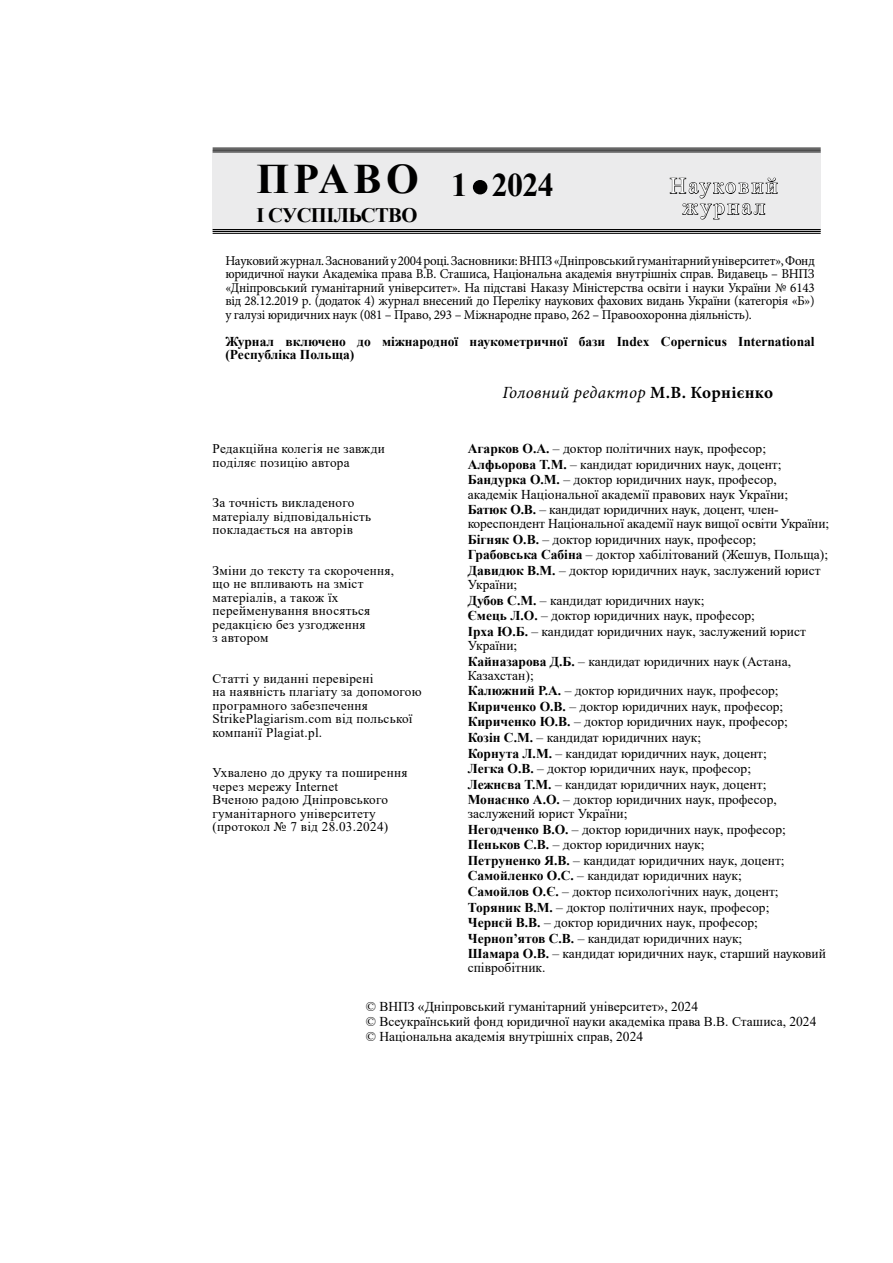
<style>
.page{position:relative;width:893px;height:1263px;background:#fff}
.page>*{position:absolute;margin:0;border:0;box-sizing:border-box;transform-origin:0 0}
.t1{font:700 42px "Times New Roman";letter-spacing:.11em;color:#000}
.t2{font:700 33px "Times New Roman";color:#000}
.t3{font:22.5px/21px "Times New Roman";letter-spacing:.1em;color:#fff;text-align:center}
.t4{font:700 20.55px "Times New Roman";letter-spacing:-.03em;color:#000}
.t5{font:italic 17.1px "Minion Pro";letter-spacing:.01em;color:#000}
.t6{font:13.5px/15.6px "Times New Roman";color:#000}
.t7{font:13.5px/13.5px "Minion Pro";letter-spacing:-.02em;color:#000;text-align:justify}
.t8{font:700 13.5px/13.5px "Times New Roman";color:#000}
.t9{font:13.2px/13.5px "Times New Roman";letter-spacing:.02em;color:#000}
.s1{font-weight:700;font-style:normal}
.s2{font-weight:700}
</style>
<div class="page">
<div style="left:213px;top:150px;width:608px;height:82px;background:#ebebec"></div>
<hr style="left:213px;top:148px;width:608px;height:1px;background:#000">
<hr style="left:213px;top:149px;width:608px;height:2px;background:#000">
<hr style="left:213px;top:152px;width:608px;height:1px;background:#000">
<hr style="left:213px;top:229px;width:608px;height:1px;background:#000">
<hr style="left:213px;top:231px;width:608px;height:1px;background:#000">
<hr style="left:213px;top:233px;width:608px;height:1px;background:#000">
<svg style="left:669px;top:177px;width:109px;height:43px"></svg>
<div style="left:474px;top:181px;width:13px;height:13px;background:#000;border-radius:50%"></div>
<div style="left:473px;top:180px;width:14px;height:14px;border:2px solid #000;border-radius:50%"></div>
<h1 class="t1" style="left:256px;top:148px;width:164px">ПРАВО</h1>
<h2 class="t2" style="left:451px;top:161px;width:104px">1 2024</h2>
<h3 class="t3" style="left:670px;top:174px;width:109px">Науковий журнал</h3>
<p class="t7" style="left:225px;top:254px;width:591px">Науковий журнал. Заснований у 2004 році. Засновники: ВНПЗ «Дніпровський гуманітарний університет», Фонд юридичної науки Академіка права В.В. Сташиса, Національна академія внутрішніх справ. Видавець – ВНПЗ «Дніпровський гуманітарний університет». На підставі Наказу Міністерства освіти і науки України № 6143 від 28.12.2019 р. (додаток 4) журнал внесений до Переліку наукових фахових видань України (категорія «Б») у галузі юридичних наук (081 – Право, 293 – Міжнародне право, 262 – Правоохоронна діяльність).</p>
<p class="t8" style="left:225px;top:334px;width:591px">Журнал включено до міжнародної наукометричної бази Index Copernicus International (Республіка Польща)</p>
<h3 class="t4" style="left:256px;top:200px;width:163px">І СУСПІЛЬСТВО</h3>
<p class="t9" style="left:213px;top:441px;width:174px">Редакційна колегія не завжди поділяє позицію автора</p>
<p class="t9" style="left:213px;top:495px;width:160px">За точність викладеного матеріалу відповідальність покладається на авторів</p>
<p class="t9" style="left:213px;top:563px;width:183px">Зміни до тексту та скорочення, що не впливають на зміст матеріалів, а також їх перейменування вносяться редакцією без узгодження<br>з автором</p>
<p class="t9" style="left:213px;top:671px;width:211px">Статті у виданні перевірені<br>на наявність плагіату за допомогою програмного забезпечення<br>StrikePlagiarism.com від польської компанії Plagiat.pl.</p>
<p class="t9" style="left:213px;top:766px;width:196px">Ухвалено до друку та поширення через мережу Internet<br>Вченою радою Дніпровського гуманітарного університету (протокол № 7 від 28.03.2024)</p>
<p class="t5" style="left:502px;top:381px;width:272px">Головний редактор <span class="s1">М.В. Корнієнко</span></p>
<p class="t6" style="left:468px;top:441px;width:315px"><span class="s2">Агарков О.А.</span> – доктор політичних наук, професор;<br><span class="s2">Алфьорова Т.М.</span> – кандидат юридичних наук, доцент;<br><span class="s2">Бандурка О.М.</span> – доктор юридичних наук, професор,</p>
<p class="t6" style="left:468px;top:486px;width:322px">академік Національної академії правових наук України;<br><span class="s2">Батюк О.В.</span> – кандидат юридичних наук, доцент, член-</p>
<p class="t6" style="left:468px;top:516px;width:363px">кореспондент Національної академії наук вищої освіти України; <span class="s2">Бігняк О.В.</span> – доктор юридичних наук, професор; <span class="s2">Грабовська Сабіна</span> – доктор хабілітований (Жешув, Польща); <span class="s2">Давидюк В.М.</span> – доктор юридичних наук, заслужений юрист</p>
<p class="t6" style="left:468px;top:577px;width:340px">України;<br><span class="s2">Дубов С.М.</span> – кандидат юридичних наук;<br><span class="s2">Ємець Л.О.</span> – доктор юридичних наук, професор;<br><span class="s2">Ірха Ю.Б.</span> – кандидат юридичних наук, заслужений юрист</p>
<p class="t6" style="left:468px;top:637px;width:325px">України;<br><span class="s2">Кайназарова Д.Б.</span> – кандидат юридичних наук (Астана,</p>
<p class="t6" style="left:468px;top:667px;width:322px">Казахстан);<br><span class="s2">Калюжний Р.А.</span> – доктор юридичних наук, професор; <span class="s2">Кириченко О.В.</span> – доктор юридичних наук, професор; <span class="s2">Кириченко Ю.В.</span> – доктор юридичних наук, професор; <span class="s2">Козін С.М.</span> – кандидат юридичних наук;<br><span class="s2">Корнута Л.М.</span> – кандидат юридичних наук, доцент; <span class="s2">Легка О.В.</span> – доктор юридичних наук, професор; <span class="s2">Лежнєва Т.М.</span> – кандидат юридичних наук, доцент; <span class="s2">Монаєнко А.О.</span> – доктор юридичних наук, професор,</p>
<p class="t6" style="left:468px;top:805px;width:360px">заслужений юрист України;<br><span class="s2">Негодченко В.О.</span> – доктор юридичних наук, професор; <span class="s2">Пеньков С.В.</span> – доктор юридичних наук;<br><span class="s2">Петруненко Я.В.</span> – кандидат юридичних наук, доцент; <span class="s2">Самойленко О.С.</span> – кандидат юридичних наук;<br><span class="s2">Самойлов О.Є.</span> – доктор психологічних наук, доцент; <span class="s2">Торяник В.М.</span> – доктор політичних наук, професор;<br><span class="s2">Чернєй В.В.</span> – доктор юридичних наук, професор; <span class="s2">Черноп’ятов С.В.</span> – кандидат юридичних наук;<br><span class="s2">Шамара О.В.</span> – кандидат юридичних наук, старший науковий</p>
<p class="t6" style="left:468px;top:959px;width:79px">співробітник.</p>
<p class="t6" style="left:366px;top:998px;width:452px;line-height:15px">© ВНПЗ «Дніпровський гуманітарний університет», 2024<br>© Всеукраїнський фонд юридичної науки академіка права В.В. Сташиса, 2024 © Національна академія внутрішніх справ, 2024</p>
</div>
